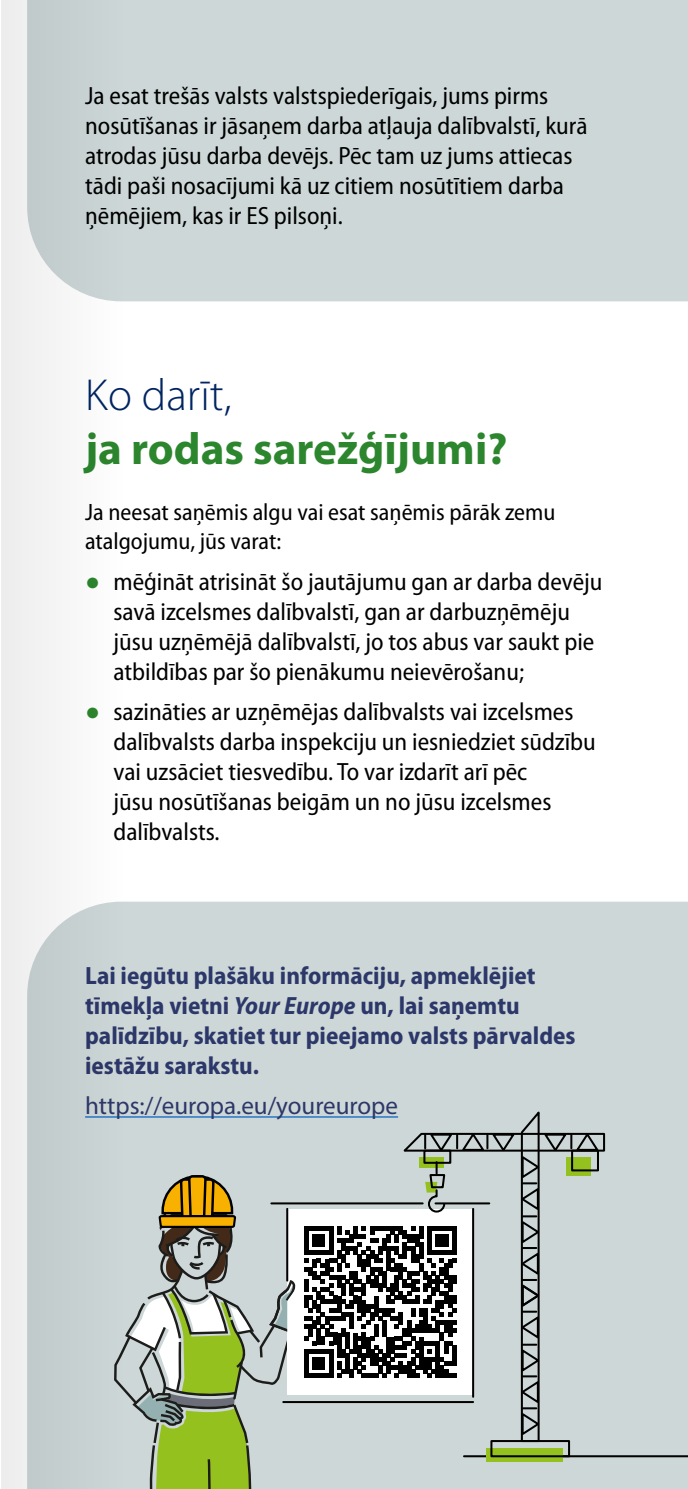
<style>
.page{position:relative;width:688px;height:1489px;background:#fff}
.page>*{position:absolute;margin:0;border:0;box-sizing:border-box;transform-origin:0 0}
.title_1{font:700 45px/54px "Myriad Pro";color:#2c862d}
.body2{font:semi-condensed 25px/30px "Myriad Pro";color:#000}
.body_in_box{font:700 semi-condensed 25px/30px "Myriad Pro";color:#2d386a}
.body_in_box-2{font:25px "Myriad Pro";color:#2d386a}
.body{font:semi-condensed 23.75px/28.5px "Myriad Pro";color:#000}
.s1{font-weight:300;color:#002561}
.s2{font-family:"Arial";font-stretch:normal;color:#2c862d}
.s3{font-style:italic}
</style>
<div class="page">
<div style="left:123px;top:901px;width:564px;height:587px;background:#cdd7d7"></div>
<div style="left:123px;top:0;width:564px;height:301px;background:#cdd7d7"></div>
<hr style="left:464px;top:1454px;width:223px;height:2px;background:#010100">
<svg style="left:123px;top:1108px;width:483px;height:380px;background:#b3bbaf"></svg>
<svg style="left:1px;top:0;width:122px;height:1488px"></svg>
<p class="body2" style="left:85px;top:81px;width:504px">Ja esat trešās valsts valstspiederīgais, jums pirms nosūtīšanas ir jāsaņem darba atļauja dalībvalstī, kurā atrodas jūsu darba devējs. Pēc tam uz jums attiecas tādi paši nosacījumi kā uz citiem nosūtītiem darba ņēmējiem, kas ir ES pilsoņi.</p>
<h1 class="title_1" style="left:85px;top:366px;width:423px"><span class="s1">Ko darīt,<br></span>ja rodas sarežģījumi?</h1>
<p class="body" style="left:85px;top:499px;width:471px">Ja neesat saņēmis algu vai esat saņēmis pārāk zemu atalgojumu, jūs varat:</p>
<p class="body2" style="left:113px;top:566px;width:490px;text-indent:-28px"><span class="s2">●</span> mēģināt atrisināt šo jautājumu gan ar darba devēju savā izcelsmes dalībvalstī, gan ar darbuzņēmēju jūsu uzņēmējā dalībvalstī, jo tos abus var saukt pie atbildības par šo pienākumu neievērošanu;</p>
<p class="body2" style="left:113px;top:697px;width:483px;text-indent:-28px"><span class="s2">●</span> sazināties ar uzņēmējas dalībvalsts vai izcelsmes dalībvalsts darba inspekciju un iesniedziet sūdzību vai uzsāciet tiesvedību. To var izdarīt arī pēc<br>jūsu nosūtīšanas beigām un no jūsu izcelsmes dalībvalsts.</p>
<p class="body_in_box" style="left:85px;top:960px;width:492px">Lai iegūtu plašāku informāciju, apmeklējiet tīmekļa vietni <span class="s3">Your Europe</span> un, lai saņemtu palīdzību, skatiet tur pieejamo valsts pārvaldes iestāžu sarakstu.</p>
<p class="body_in_box-2" style="left:85px;top:1090px;width:314px">https://europa.eu/youreurope</p>
</div>
